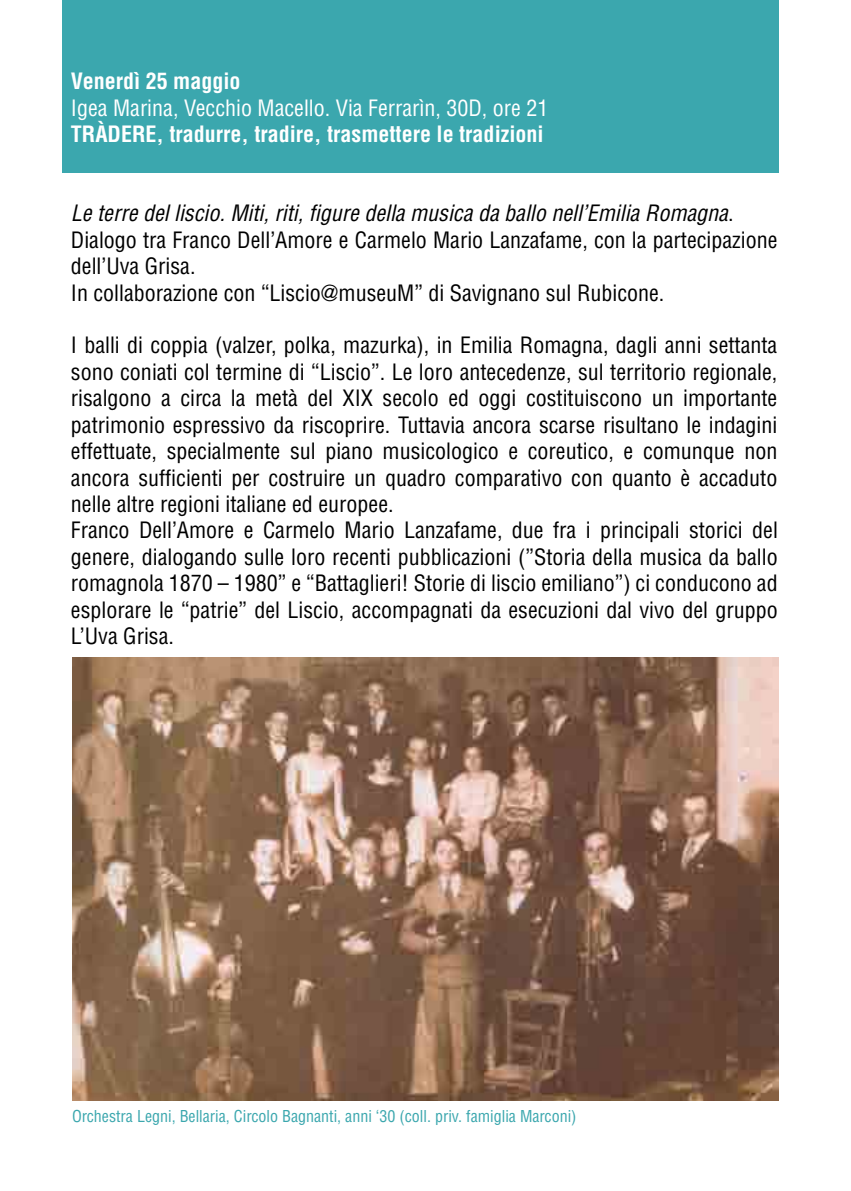
<style>
.page{position:relative;width:851px;height:1191px;background:#fff}
.page>*{position:absolute;margin:0;border:0;box-sizing:border-box;transform-origin:0 0}
.t1{font:condensed 22px/26.4px "Helvetica";color:#000}
.t2{font:700 condensed 22px "Helvetica";color:#fff}
.t3{font:condensed 22px "Helvetica";color:#fff}
.t4{font:condensed 16px "Helvetica";color:#3ba7ae}
.s1{font-style:italic}
</style>
<div class="page">
<div style="left:63px;top:0;width:715px;height:173px;background:#3ba7ae"></div>
<img style="left:72px;top:658px;width:706px;height:442px">
<p class="t2" style="left:71px;top:68px;width:171px">Venerdì 25 maggio</p>
<p class="t3" style="left:71px;top:94px;width:479px">Igea Marina, Vecchio Macello. Via Ferrarìn, 30D, ore 21</p>
<p class="t2" style="left:71px;top:120px;width:474px">Tràdere, tradurre, tradire, trasmettere le tradizioni</p>
<p class="t1" style="left:71px;top:200px;width:708px"><span class="s1">Le terre del liscio. Miti, riti, figure della musica da ballo nell’Emilia Romagna</span>.<br>Dialogo tra Franco Dell’Amore e Carmelo Mario Lanzafame, con la partecipazione dell’Uva Grisa.<br>In collaborazione con “Liscio@museuM” di Savignano sul Rubicone.</p>
<p class="t1" style="left:71px;top:332px;width:708px">I balli di coppia (valzer, polka, mazurka), in Emilia Romagna, dagli anni settanta sono coniati col termine di “Liscio”. Le loro antecedenze, sul territorio regionale, risalgono a circa la metà del XIX secolo ed oggi costituiscono un importante patrimonio espressivo da riscoprire. Tuttavia ancora scarse risultano le indagini effettuate, specialmente sul piano musicologico e coreutico, e comunque non ancora sufficienti per costruire un quadro comparativo con quanto è accaduto nelle altre regioni italiane ed europee.<br>Franco Dell’Amore e Carmelo Mario Lanzafame, due fra i principali storici del genere, dialogando sulle loro recenti pubblicazioni (”Storia della musica da ballo romagnola 1870 – 1980” e “Battaglieri! Storie di liscio emiliano”) ci conducono ad esplorare le “patrie” del Liscio, accompagnati da esecuzioni dal vivo del gruppo L’Uva Grisa.</p>
<p class="t4" style="left:72px;top:1105px;width:506px">Orchestra Legni, Bellaria, Circolo Bagnanti, anni ‘30 (coll. priv. famiglia Marconi)</p>
</div>
